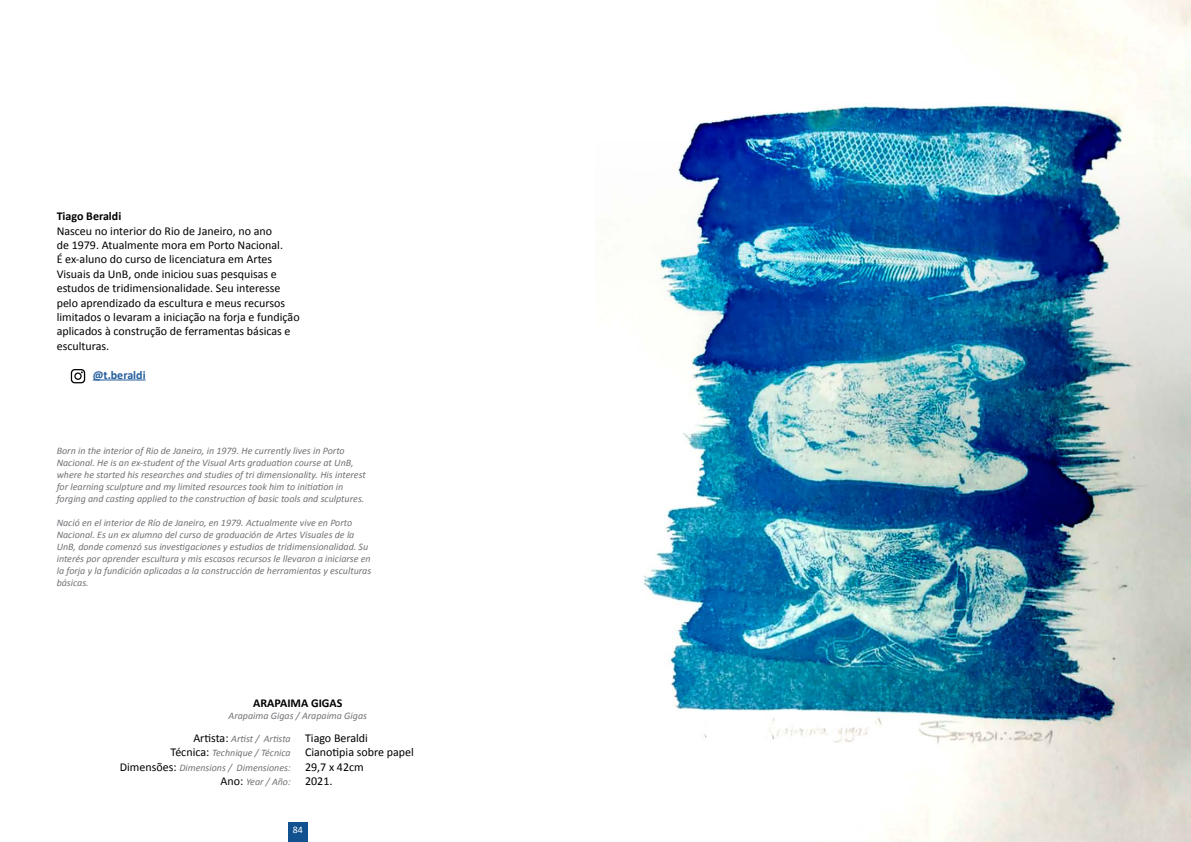
<style>
.page{position:relative;width:1191px;height:842px;background:#fff}
.page>*{position:absolute;margin:0;border:0;box-sizing:border-box;transform-origin:0 0}
.t1{font:12px/14.4px "Calibri";color:#000}
.t2{font:700 12px "Calibri";color:#000}
.t3{font:700 12px "Calibri";color:#235d9c}
.t4{font:italic 10px/12px "Calibri";color:#727277}
.t5{font:10px "Calibri";color:#fff}
.s1{font-style:normal;font-size:12px;color:#000}
</style>
<div class="page">
<img style="left:642px;top:0;width:549px;height:842px">
<hr style="left:93px;top:380px;width:53px;height:1px;background:#235d9c">
<svg style="left:71px;top:369px;width:14px;height:14px"></svg>
<div style="left:288px;top:823px;width:19px;height:19px;background:#115190"></div>
<p class="t2" style="left:57px;top:209px;width:66px">Tiago Beraldi</p>
<p class="t1" style="left:57px;top:223px;width:244px">Nasceu no interior do Rio de Janeiro, no ano<br>de 1979. Atualmente mora em Porto Nacional.<br>É ex-aluno do curso de licenciatura em Artes Visuais da UnB, onde iniciou suas pesquisas e estudos de tridimensionalidade. Seu interesse pelo aprendizado da escultura e meus recursos limitados o levaram a iniciação na forja e fundição aplicados à construção de ferramentas básicas e esculturas.</p>
<p class="t3" style="left:93px;top:367px;width:54px">@t.beraldi</p>
<p class="t4" style="left:57px;top:444px;width:310px">Born in the interior of Rio de Janeiro, in 1979. He currently lives in Porto Nacional. He is an ex-student of the Visual Arts graduation course at UnB, where he started his researches and studies of tri dimensionality. His interest for learning sculpture and my limited resources took him to initiation in forging and casting applied to the construction of basic tools and sculptures.</p>
<p class="t4" style="left:57px;top:516px;width:316px">Nació en el interior de Río de Janeiro, en 1979. Actualmente vive en Porto Nacional. Es un ex alumno del curso de graduación de Artes Visuales de la UnB, donde comenzó sus investigaciones y estudios de tridimensionalidad. Su interés por aprender escultura y mis escasos recursos le llevaron a iniciarse en la forja y la fundición aplicadas a la construcción de herramientas y esculturas básicas.</p>
<p class="t2" style="left:253px;top:696px;width:91px">ARAPAIMA GIGAS</p>
<p class="t4" style="left:229px;top:710px;width:140px">Arapaima Gigas / Arapaima Gigas</p>
<p class="t4" style="left:120px;top:731px;width:172px;line-height:14.4px;text-align:right"><span class="s1">Artista:</span> Artist / Artista<br><span class="s1">Técnica:</span> Technique / Técnica<br><span class="s1">Dimensões:</span> Dimensions / Dimensiones:<br><span class="s1">Ano:</span> Year / Año:</p>
<p class="t1" style="left:305px;top:731px;width:110px">Tiago Beraldi<br>Cianotipia sobre papel<br>29,7 x 42cm<br>2021.</p>
<p class="t5" style="left:293px;top:824px;width:12px">84</p>
</div>
